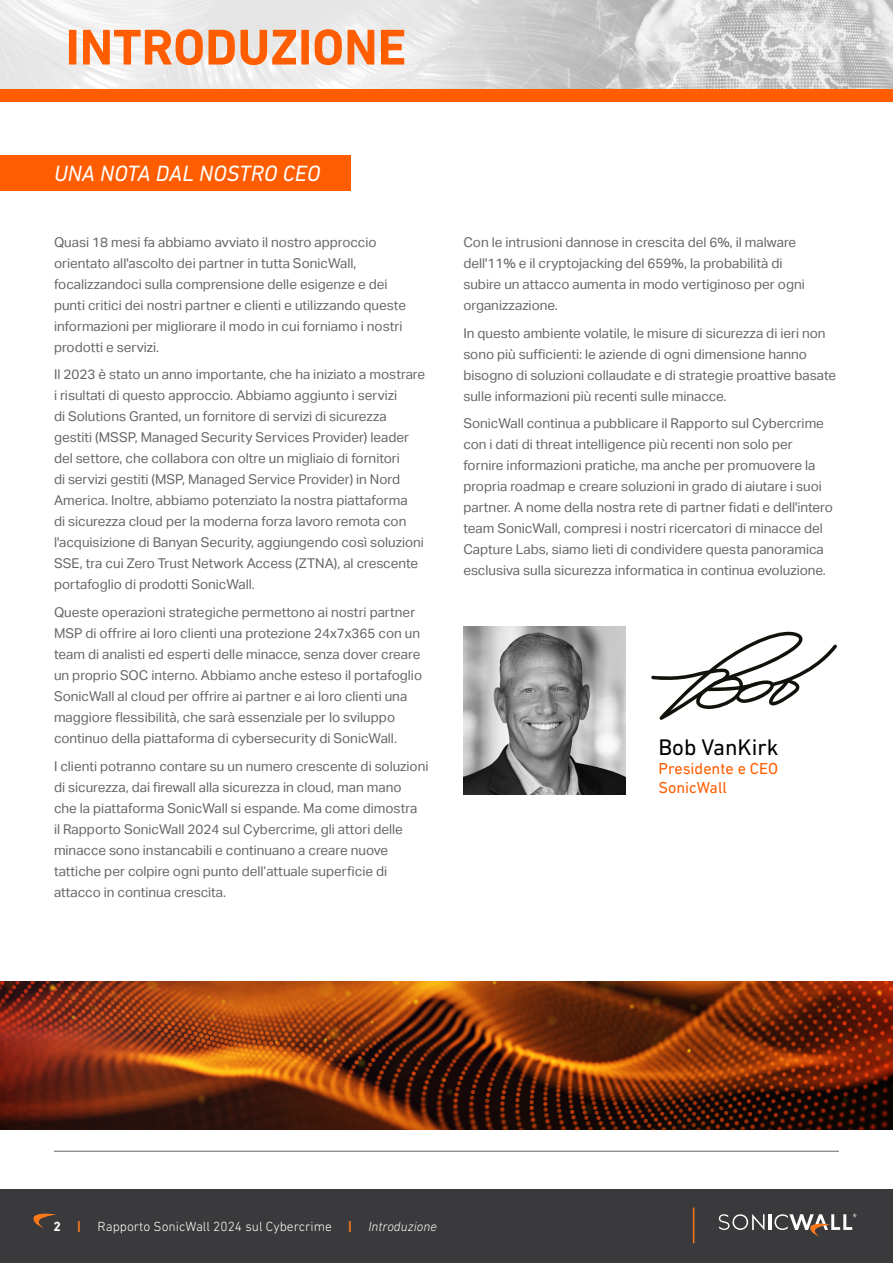
<style>
.page{position:relative;width:893px;height:1263px;background:#fff}
.page>*{position:absolute;margin:0;border:0;box-sizing:border-box;transform-origin:0 0}
.t1{font:700 51px "DIN Next LT Pro";color:#ff5d00}
.t2{font:22.95px "DIN Next LT Pro";color:#000}
.t3{font:italic 22.5px "DIN Next LT Pro";color:#fff}
.t4{font:16.2px/18.9px "DIN Next LT Pro";color:#ff5d00}
.t5{font:13.5px/21px "Aktiv Grotesk";color:#666}
.t6{font:300 13.5px "DIN Next LT Pro";color:#fff}
.s1{font-weight:700}
.s2{font-weight:700;color:#ff791a}
.s3{font-style:italic}
</style>
<div class="page">
<hr style="left:54px;top:1151px;width:785px;height:1px;background:#666">
<div style="left:0;top:1189px;width:893px;height:74px;background:#3a3a3c"></div>
<hr style="left:693px;top:1207px;width:1px;height:36px;background:#ff791a">
<hr style="left:769px;top:1214px;width:3px;height:16px;background:#fff">
<svg style="left:719px;top:1214px;width:45px;height:16px"></svg>
<svg style="left:774px;top:1214px;width:82px;height:22px"></svg>
<svg style="left:33px;top:1213px;width:23px;height:15px"></svg>
<div style="left:0;top:155px;width:350px;height:36px;background:#ff5d00"></div>
<img style="left:463px;top:626px;width:162px;height:169px">
<svg style="left:651px;top:631px;width:186px;height:89px"></svg>
<img style="left:0;top:981px;width:893px;height:148px">
<img style="left:0;top:0;width:893px;height:90px">
<div style="left:0;top:90px;width:893px;height:12px;background:#ff5d00"></div>
<h1 class="t1" style="left:66px;top:17px;width:342px">INTRODUZIONE</h1>
<h3 class="t3" style="left:54px;top:161px;width:268px">UNA NOTA DAL NOSTRO CEO</h3>
<p class="t5" style="left:54px;top:231px;width:354px">Quasi 18 mesi fa abbiamo avviato il nostro approccio orientato all'ascolto dei partner in tutta SonicWall, focalizzandoci sulla comprensione delle esigenze e dei punti critici dei nostri partner e clienti e utilizzando queste informazioni per migliorare il modo in cui forniamo i nostri prodotti e servizi.</p>
<p class="t5" style="left:54px;top:364px;width:373px">Il 2023 è stato un anno importante, che ha iniziato a mostrare i risultati di questo approccio. Abbiamo aggiunto i servizi<br>di Solutions Granted, un fornitore di servizi di sicurezza gestiti (MSSP, Managed Security Services Provider) leader del settore, che collabora con oltre un migliaio di fornitori<br>di servizi gestiti (MSP, Managed Service Provider) in Nord America. Inoltre, abbiamo potenziato la nostra piattaforma<br>di sicurezza cloud per la moderna forza lavoro remota con l'acquisizione di Banyan Security, aggiungendo così soluzioni SSE, tra cui Zero Trust Network Access (ZTNA), al crescente portafoglio di prodotti SonicWall.</p>
<p class="t5" style="left:54px;top:602px;width:370px">Queste operazioni strategiche permettono ai nostri partner MSP di offrire ai loro clienti una protezione 24x7x365 con un team di analisti ed esperti delle minacce, senza dover creare un proprio SOC interno. Abbiamo anche esteso il portafoglio SonicWall al cloud per offrire ai partner e ai loro clienti una maggiore flessibilità, che sarà essenziale per lo sviluppo continuo della piattaforma di cybersecurity di SonicWall.</p>
<p class="t5" style="left:54px;top:756px;width:376px">I clienti potranno contare su un numero crescente di soluzioni di sicurezza, dai firewall alla sicurezza in cloud, man mano<br>che la piattaforma SonicWall si espande. Ma come dimostra<br>il Rapporto SonicWall 2024 sul Cybercrime, gli attori delle minacce sono instancabili e continuano a creare nuove tattiche per colpire ogni punto dell’attuale superficie di attacco in continua crescita.</p>
<p class="t5" style="left:463px;top:232px;width:343px">Con le intrusioni dannose in crescita del 6%, il malware dell'11% e il cryptojacking del 659%, la probabilità di subire un attacco aumenta in modo vertiginoso per ogni organizzazione.</p>
<p class="t5" style="left:463px;top:322px;width:374px">In questo ambiente volatile, le misure di sicurezza di ieri non sono più sufficienti: le aziende di ogni dimensione hanno bisogno di soluzioni collaudate e di strategie proattive basate sulle informazioni più recenti sulle minacce.</p>
<p class="t5" style="left:463px;top:413px;width:371px">SonicWall continua a pubblicare il Rapporto sul Cybercrime con i dati di threat intelligence più recenti non solo per fornire informazioni pratiche, ma anche per promuovere la propria roadmap e creare soluzioni in grado di aiutare i suoi partner. A nome della nostra rete di partner fidati e dell'intero team SonicWall, compresi i nostri ricercatori di minacce del Capture Labs, siamo lieti di condividere questa panoramica esclusiva sulla sicurezza informatica in continua evoluzione.</p>
<h2 class="t2" style="left:658px;top:734px;width:122px">Bob VanKirk</h2>
<p class="t4" style="left:658px;top:759px;width:121px">Presidente e CEO<br>SonicWall</p>
<p class="t6" style="left:54px;top:1219px;width:385px"><span class="s1">2</span> <span class="s2">|</span> Rapporto SonicWall 2024 sul Cybercrime <span class="s2">|</span> <span class="s3">Introduzione</span></p>
</div>
